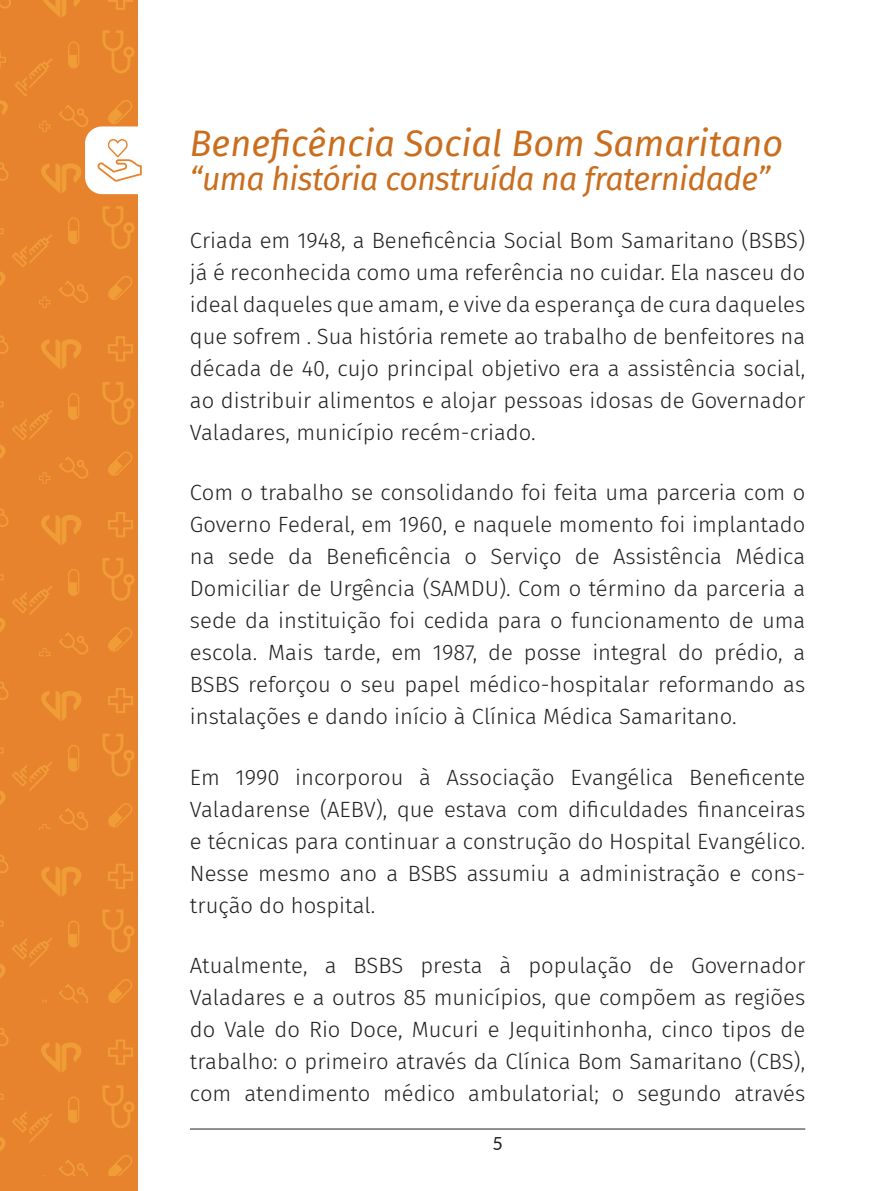
<style>
.page{position:relative;width:879px;height:1191px;background:#fff}
.page>*{position:absolute;margin:0;border:0;box-sizing:border-box;transform-origin:0 0}
.t1{font:italic 36px "Fira Sans";color:#ca6e1e}
.t2{font:italic 32px "Fira Sans";letter-spacing:-.02em;color:#ca6e1e}
.t3{font:300 22px/32px "Fira Sans";color:#231f20;text-align:justify}
.t4{font:18px "Lato";color:#231f20}
</style>
<div class="page">
<hr style="left:190px;top:1128px;width:615px;height:1px;background:#231f20">
<div style="left:0;top:0;width:137px;height:1191px;background:#e7832c"></div>
<svg style="left:0;top:1094px;width:4px;height:6px"></svg>
<svg style="left:0;top:1028px;width:9px;height:18px"></svg>
<svg style="left:0;top:1137px;width:6px;height:14px"></svg>
<svg style="left:108px;top:1039px;width:25px;height:25px"></svg>
<svg style="left:12px;top:1111px;width:40px;height:32px"></svg>
<svg style="left:102px;top:1085px;width:33px;height:43px"></svg>
<svg style="left:59px;top:1160px;width:29px;height:15px"></svg>
<svg style="left:68px;top:1096px;width:11px;height:27px"></svg>
<svg style="left:108px;top:1155px;width:24px;height:20px"></svg>
<svg style="left:41px;top:1042px;width:40px;height:30px"></svg>
<svg style="left:0;top:921px;width:4px;height:6px"></svg>
<svg style="left:0;top:855px;width:9px;height:18px"></svg>
<svg style="left:0;top:964px;width:6px;height:14px"></svg>
<svg style="left:108px;top:864px;width:25px;height:25px"></svg>
<svg style="left:12px;top:937px;width:40px;height:30px"></svg>
<svg style="left:102px;top:909px;width:33px;height:43px"></svg>
<svg style="left:59px;top:984px;width:29px;height:18px"></svg>
<svg style="left:68px;top:921px;width:11px;height:26px"></svg>
<svg style="left:108px;top:979px;width:24px;height:23px"></svg>
<svg style="left:41px;top:867px;width:40px;height:29px"></svg>
<svg style="left:0;top:747px;width:4px;height:7px"></svg>
<svg style="left:0;top:682px;width:9px;height:18px"></svg>
<svg style="left:0;top:791px;width:6px;height:14px"></svg>
<svg style="left:108px;top:688px;width:25px;height:25px"></svg>
<svg style="left:39px;top:824px;width:11px;height:5px"></svg>
<svg style="left:12px;top:762px;width:40px;height:29px"></svg>
<svg style="left:102px;top:734px;width:33px;height:42px"></svg>
<svg style="left:59px;top:808px;width:29px;height:21px"></svg>
<svg style="left:68px;top:745px;width:11px;height:26px"></svg>
<svg style="left:108px;top:803px;width:24px;height:24px"></svg>
<svg style="left:41px;top:691px;width:40px;height:30px"></svg>
<svg style="left:0;top:574px;width:4px;height:6px"></svg>
<svg style="left:0;top:508px;width:9px;height:19px"></svg>
<svg style="left:0;top:618px;width:6px;height:14px"></svg>
<svg style="left:108px;top:512px;width:25px;height:25px"></svg>
<svg style="left:39px;top:648px;width:11px;height:8px"></svg>
<svg style="left:12px;top:586px;width:40px;height:29px"></svg>
<svg style="left:102px;top:558px;width:33px;height:43px"></svg>
<svg style="left:59px;top:632px;width:29px;height:22px"></svg>
<svg style="left:68px;top:569px;width:11px;height:27px"></svg>
<svg style="left:108px;top:627px;width:24px;height:24px"></svg>
<svg style="left:41px;top:515px;width:40px;height:30px"></svg>
<svg style="left:0;top:401px;width:4px;height:6px"></svg>
<svg style="left:0;top:335px;width:9px;height:19px"></svg>
<svg style="left:0;top:445px;width:6px;height:14px"></svg>
<svg style="left:108px;top:336px;width:25px;height:25px"></svg>
<svg style="left:39px;top:472px;width:11px;height:11px"></svg>
<svg style="left:12px;top:410px;width:40px;height:30px"></svg>
<svg style="left:102px;top:382px;width:33px;height:43px"></svg>
<svg style="left:59px;top:457px;width:29px;height:22px"></svg>
<svg style="left:68px;top:393px;width:11px;height:27px"></svg>
<svg style="left:108px;top:451px;width:24px;height:25px"></svg>
<svg style="left:41px;top:339px;width:40px;height:30px"></svg>
<svg style="left:0;top:228px;width:4px;height:6px"></svg>
<svg style="left:0;top:162px;width:9px;height:19px"></svg>
<svg style="left:0;top:271px;width:6px;height:15px"></svg>
<svg style="left:39px;top:296px;width:11px;height:12px"></svg>
<svg style="left:12px;top:234px;width:40px;height:33px"></svg>
<svg style="left:102px;top:206px;width:33px;height:43px"></svg>
<svg style="left:59px;top:281px;width:29px;height:22px"></svg>
<svg style="left:68px;top:217px;width:11px;height:27px"></svg>
<svg style="left:108px;top:276px;width:24px;height:24px"></svg>
<svg style="left:41px;top:163px;width:40px;height:30px"></svg>
<svg style="left:0;top:52px;width:6px;height:16px"></svg>
<svg style="left:0;top:0;width:11px;height:9px"></svg>
<svg style="left:0;top:100px;width:8px;height:15px"></svg>
<svg style="left:108px;top:0;width:25px;height:10px"></svg>
<svg style="left:39px;top:121px;width:11px;height:11px"></svg>
<svg style="left:14px;top:58px;width:38px;height:38px"></svg>
<svg style="left:102px;top:30px;width:33px;height:43px"></svg>
<svg style="left:59px;top:105px;width:29px;height:22px"></svg>
<svg style="left:68px;top:41px;width:11px;height:27px"></svg>
<svg style="left:108px;top:100px;width:24px;height:24px"></svg>
<svg style="left:43px;top:0;width:37px;height:17px"></svg>
<div style="left:85px;top:126px;width:160px;height:68px;background:#fff;border-radius:17px"></div>
<svg style="left:97px;top:139px;width:45px;height:43px"></svg>
<h1 class="t1" style="left:190px;top:116px;width:595px">Beneficência Social Bom Samaritano</h1>
<h2 class="t2" style="left:190px;top:155px;width:582px">“uma história construída na fraternidade”</h2>
<p class="t3" style="left:190px;top:224px;width:617px">Criada em 1948, a Beneficência Social Bom Samaritano (BSBS) já é reconhecida como uma referência no cuidar. Ela nasceu do ideal daqueles que amam, e vive da esperança de cura daqueles que sofrem . Sua história remete ao trabalho de benfeitores na década de 40, cujo principal objetivo era a assistência social, ao distribuir alimentos e alojar pessoas idosas de Governador Valadares, município recém-criado.</p>
<p class="t3" style="left:190px;top:476px;width:617px">Com o trabalho se consolidando foi feita uma parceria com o Governo Federal, em 1960, e naquele momento foi implantado na sede da Beneficência o Serviço de Assistência Médica Domiciliar de Urgência (SAMDU). Com o término da parceria a sede da instituição foi cedida para o funcionamento de uma escola. Mais tarde, em 1987, de posse integral do prédio, a BSBS reforçou o seu papel médico-hospitalar reformando as instalações e dando início à Clínica Médica Samaritano.</p>
<p class="t3" style="left:190px;top:761px;width:617px">Em 1990 incorporou à Associação Evangélica Beneficente Valadarense (AEBV), que estava com dificuldades financeiras e técnicas para continuar a construção do Hospital Evangélico.<br>Nesse mesmo ano a BSBS assumiu a administração e cons&shy;trução do hospital.</p>
<p class="t3" style="left:190px;top:949px;width:617px">Atualmente, a BSBS presta à população de Governador Valadares e a outros 85 municípios, que compõem as regiões do Vale do Rio Doce, Mucuri e Jequitinhonha, cinco tipos de trabalho: o primeiro através da Clínica Bom Samaritano (CBS), com atendimento médico ambulatorial; o segundo através</p>
<p class="t4" style="left:492px;top:1130px;width:12px">5</p>
</div>
